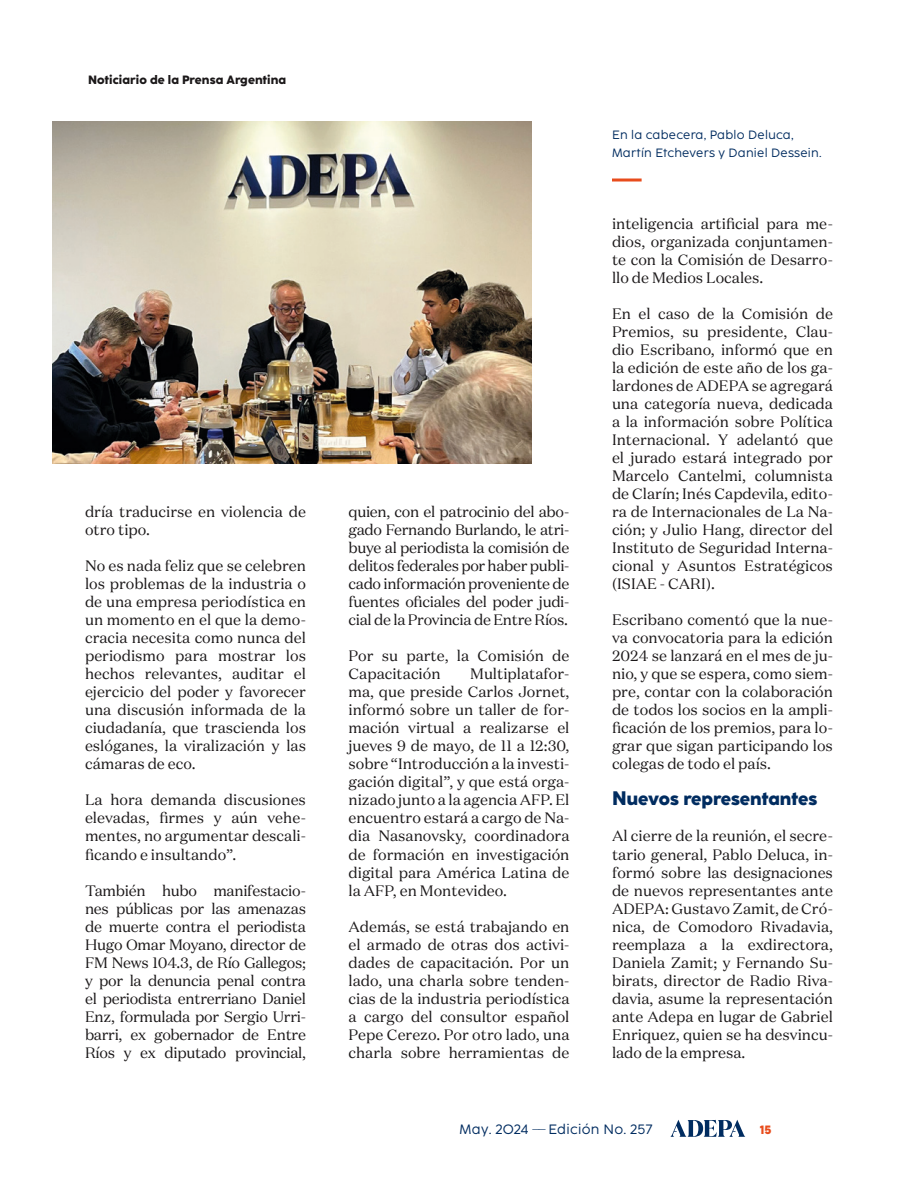
<style>
.page{position:relative;width:918px;height:1191px;background:#fff}
.page>*{position:absolute;margin:0;border:0;box-sizing:border-box;transform-origin:0 0}
.t1{font:800 19.5px "Coco Sharp S";color:#002c60}
.t2{font:15px/18px "Domaine Text Web";color:#1b1819;text-align:justify}
.t3{font:13.5px "Coco Sharp L";letter-spacing:.025em;color:#002c60}
.t4{font:12px/18px "Coco Sharp L";letter-spacing:.025em;color:#002c60}
.t5{font:800 12px "Coco Sharp";letter-spacing:.01em;color:#1b1819}
.t6{font:800 12px "Coco Sharp";color:#e84c1c}
</style>
<div class="page">
<svg style="left:671px;top:1119px;width:74px;height:17px"></svg>
<img style="left:53px;top:121px;width:478px;height:342px">
<hr style="left:612px;top:178px;width:30px;height:3px;background:#e84c1c">
<p class="t5" style="left:88px;top:71px;width:200px">Noticiario de la Prensa Argentina</p>
<p class="t2" style="left:85px;top:502px;width:222px">dría traducirse en violencia de otro tipo.</p>
<p class="t2" style="left:85px;top:556px;width:222px">No es nada feliz que se celebren los problemas de la industria o de una empresa periodística en un momento en el que la demo&shy;cracia necesita como nunca del periodismo para mostrar los hechos relevantes, auditar el ejercicio del poder y favorecer una discusión informada de la ciudadanía, que trascienda los eslóganes, la viralización y las cámaras de eco.</p>
<p class="t2" style="left:85px;top:790px;width:222px">La hora demanda discusiones elevadas, firmes y aún vehe&shy;mentes, no argumentar descali&shy;ficando e insultando”.</p>
<p class="t2" style="left:85px;top:880px;width:222px">También hubo manifestacio&shy;nes públicas por las amenazas de muerte contra el periodista Hugo Omar Moyano, director de FM News 104.3, de Río Gallegos; y por la denuncia penal contra el periodista entrerriano Daniel Enz, formulada por Sergio Urri&shy;barri, ex gobernador de Entre Ríos y ex diputado provincial,</p>
<p class="t2" style="left:349px;top:502px;width:222px">quien, con el patrocinio del abo&shy;gado Fernando Burlando, le atri&shy;buye al periodista la comisión de delitos federales por haber publi&shy;cado información proveniente de fuentes oficiales del poder judi&shy;cial de la Provincia de Entre Ríos.</p>
<p class="t2" style="left:349px;top:646px;width:222px">Por su parte, la Comisión de<br>Capacitación</p>
<p class="t2" style="left:349px;top:664px;width:222px;text-indent:122px">Multiplatafor&shy;ma, que preside Carlos Jornet, informó sobre un taller de for&shy;mación virtual a realizarse el jueves 9 de mayo, de 11 a 12:30, sobre “Introducción a la investi&shy;gación digital”, y que está orga&shy;nizado junto a la agencia AFP. El encuentro estará a cargo de Na&shy;dia Nasanovsky, coordinadora de formación en investigación digital para América Latina de la AFP, en Montevideo.</p>
<p class="t2" style="left:349px;top:916px;width:222px">Además, se está trabajando en el armado de otras dos activi&shy;dades de capacitación. Por un lado, una charla sobre tenden&shy;cias de la industria periodística a cargo del consultor español Pepe Cerezo. Por otro lado, una charla sobre herramientas de</p>
<p class="t4" style="left:612px;top:126px;width:211px">En la cabecera, Pablo Deluca,<br>Martín Etchevers y Daniel Dessein.</p>
<p class="t2" style="left:612px;top:214px;width:222px">inteligencia artificial para me&shy;dios, organizada conjuntamen&shy;te con la Comisión de Desarro&shy;llo de Medios Locales.</p>
<p class="t2" style="left:612px;top:304px;width:222px">En el caso de la Comisión de Premios, su presidente, Clau&shy;dio Escribano, informó que en la edición de este año de los ga&shy;lardones de ADEPA se agregará una categoría nueva, dedicada a la información sobre Política Internacional. Y adelantó que el jurado estará integrado por Marcelo Cantelmi, columnista de Clarín; Inés Capdevila, edito&shy;ra de Internacionales de La Na&shy;ción; y Julio Hang, director del Instituto de Seguridad Interna&shy;cional y Asuntos Estratégicos (ISIAE - CARI).</p>
<p class="t2" style="left:612px;top:610px;width:222px">Escribano comentó que la nue&shy;va convocatoria para la edición 2024 se lanzará en el mes de ju&shy;nio, y que se espera, como siem&shy;pre, contar con la colaboración de todos los socios en la ampli&shy;ficación de los premios, para lo&shy;grar que sigan participando los colegas de todo el país.</p>
<p class="t1" style="left:612px;top:784px;width:207px">Nuevos representantes</p>
<p class="t2" style="left:612px;top:826px;width:222px">Al cierre de la reunión, el secre&shy;tario general, Pablo Deluca, in&shy;formó sobre las designaciones de nuevos representantes ante ADEPA: Gustavo Zamit, de Cró&shy;nica, de Comodoro Rivadavia, reemplaza a la exdirectora, Daniela Zamit; y Fernando Su&shy;birats, director de Radio Riva&shy;davia, asume la representación ante Adepa en lugar de Gabriel Enriquez, quien se ha desvincu&shy;lado de la empresa.</p>
<p class="t3" style="left:460px;top:1120px;width:194px">May. 2O24 __ Edición Nº. 257</p>
<p class="t6" style="left:760px;top:1121px;width:13px">15</p>
</div>
